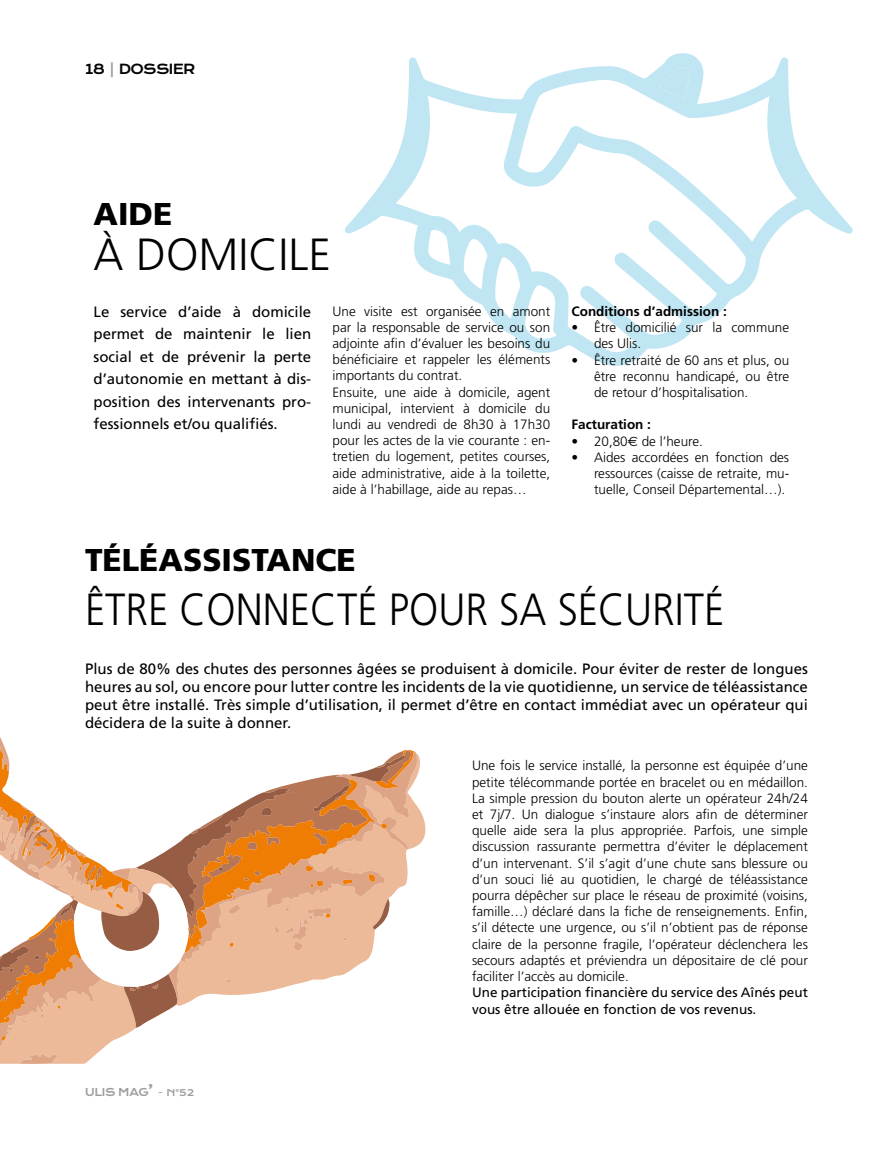
<style>
.page{position:relative;width:893px;height:1149px;background:#fff}
.page>*{position:absolute;margin:0;border:0;box-sizing:border-box;transform-origin:0 0}
.t1{font:300 45px "Frutiger";color:#000;scale:.9 1}
.t2{font:300 45px "Frutiger";color:#000}
.t3{font:900 31.5px "Frutiger";color:#000}
.t4{font:15px/22.5px "Frutiger";color:#000;text-align:justify}
.t5{font:300 13.5px/16.2px "Frutiger";color:#000;text-align:justify}
.t6{font:13.5px/16.2px "Frutiger";color:#000}
.t7{font:700 13.5px "Frutiger";color:#000}
.t8{font:13.5px "Krona One";letter-spacing:-.05em;color:#000}
.t9{font:10.5px "Krona One";letter-spacing:-.03em;color:#9d9d9c}
.s1{color:#9d9d9c}
.s2{font-family:"Euro Sans";font-weight:400}
.s3{font-size:15px}
.s4{font-family:"Minion Pro";font-size:15px}
.s5{font-size:9px}
</style>
<div class="page">
<svg style="left:345px;top:53px;width:508px;height:313px"></svg>
<svg style="left:659px;top:66px;width:31px;height:34px"></svg>
<svg style="left:0;top:737px;width:426px;height:326px"></svg>
<p class="t8" style="left:85px;top:60px;width:112px">18 <span class="s1">|</span> DOSSIER</p>
<h2 class="t3" style="left:94px;top:194px;width:80px">AIDE</h2>
<h1 class="t2" style="left:94px;top:228px;width:239px">À DOMICILE</h1>
<p class="t4" style="left:94px;top:300px;width:219px">Le service d’aide à domicile permet de maintenir le lien social et de prévenir la perte d’autonomie en mettant à dis&shy;position des intervenants pro&shy;fessionnels et/ou qualifiés.</p>
<p class="t5" style="left:333px;top:303px;width:219px;text-align:left">Une visite est organisée en amont par la responsable de service ou son adjointe afin d’évaluer les besoins du bénéficiaire et rappeler les éléments importants du contrat.<br>Ensuite, une aide à domicile, agent municipal, intervient à domicile du lundi au vendredi de 8h30 à 17h30 pour les actes de la vie courante : en&shy;tretien du logement, petites courses, aide administrative, aide à la toilette, aide à l’habillage, aide au repas…</p>
<p class="t7" style="left:571px;top:303px;width:157px">Conditions d’admission :</p>
<p class="t5" style="left:594px;top:319px;width:197px;text-indent:-23px">• Être domicilié sur la commune des Ulis.</p>
<p class="t5" style="left:594px;top:352px;width:197px;text-indent:-23px">• Être retraité de 60 ans et plus, ou être reconnu handicapé, ou être de retour d’hospitalisation.</p>
<p class="t7" style="left:571px;top:416px;width:81px">Facturation :</p>
<p class="t5" style="left:571px;top:433px;width:133px">• 20,80<span class="s2">e</span> de l’heure.</p>
<p class="t5" style="left:594px;top:449px;width:197px;text-indent:-23px">• Aides accordées en fonction des ressources (caisse de retraite, mu&shy;tuelle, Conseil Départemental…).</p>
<h2 class="t3" style="left:85px;top:541px;width:272px">TÉLÉASSISTANCE</h2>
<h1 class="t1" style="left:85px;top:584px;width:712px">ÊTRE CONNECTÉ POUR SA SÉCURITÉ</h1>
<p class="t4" style="left:85px;top:659px;width:724px;line-height:18px">Plus de 80% des chutes des personnes âgées se produisent à domicile. Pour éviter de rester de longues heures au sol, ou encore pour lutter contre les incidents de la vie quotidienne, un service de téléassistance peut être installé. Très simple d’utilisation, il permet d’être en contact immédiat avec un opérateur qui décidera de la suite à donner.</p>
<p class="t9" style="left:85px;top:1084px;width:111px">ULIS MAG<span class="s3">’</span> <span class="s4">-</span> <span class="s5">N°52</span></p>
<p class="t5" style="left:472px;top:757px;width:337px">Une fois le service installé, la personne est équipée d’une petite télécommande portée en bracelet ou en médaillon.<br>La simple pression du bouton alerte un opérateur 24h/24 et 7j/7. Un dialogue s’instaure alors afin de déterminer quelle aide sera la plus appropriée. Parfois, une simple discussion rassurante permettra d’éviter le déplacement d’un intervenant. S’il s’agit d’une chute sans blessure ou d’un souci lié au quotidien, le chargé de téléassistance pourra dépêcher sur place le réseau de proximité (voisins, famille…) déclaré dans la fiche de renseignements. Enfin, s’il détecte une urgence, ou s’il n’obtient pas de réponse claire de la personne fragile, l’opérateur déclenchera les secours adaptés et préviendra un dépositaire de clé pour faciliter l’accès au domicile.</p>
<p class="t6" style="left:472px;top:984px;width:337px">Une participation financière du service des Aînés peut vous être allouée en fonction de vos revenus.</p>
</div>
